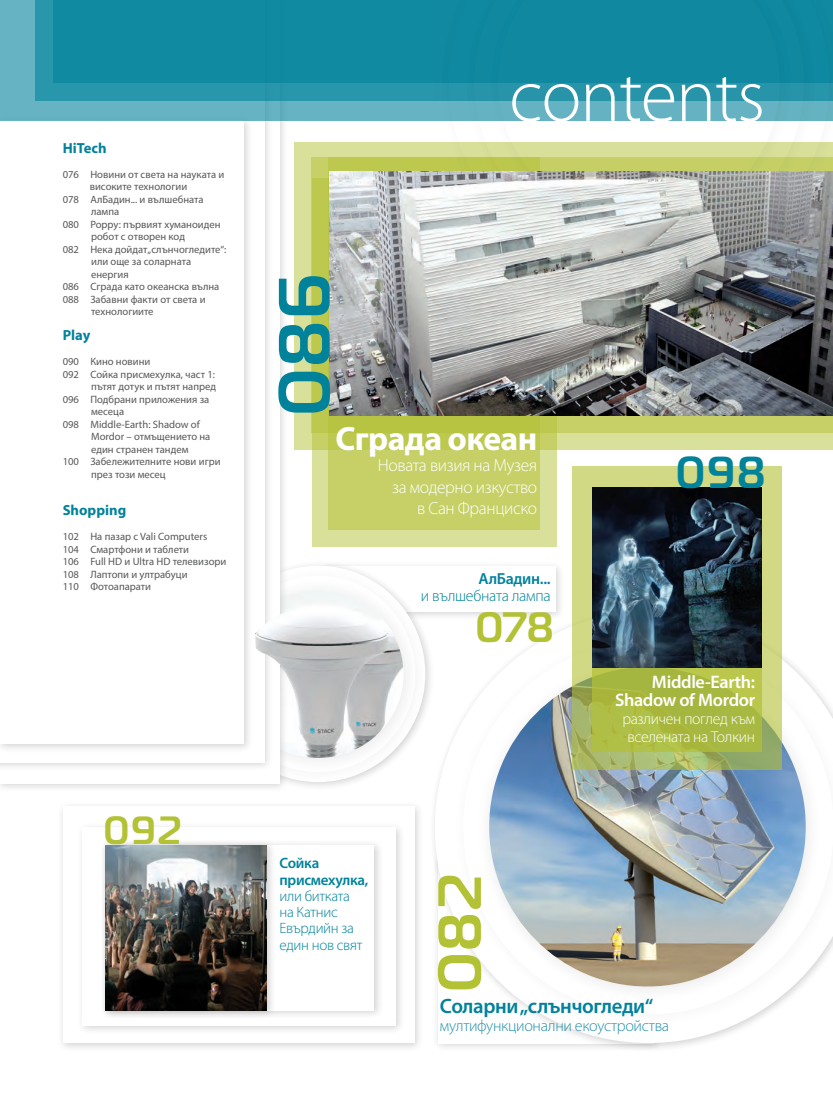
<style>
.page{position:relative;width:833px;height:1099px;background:#fff}
.page>*{position:absolute;margin:0;border:0;box-sizing:border-box;transform-origin:0 0}
.t1{font:300 75px "Myriad Pro";letter-spacing:-.015em;color:#fff}
.t2{font:72.5px "NK89";color:#00829b}
.t3{font:60.88px "NK89";color:#b3c135}
.t4{font:44.75px "NK89";color:#00829b}
.t5{font:42.5px "NK89";color:#b3c135}
.t6{font:39.38px "NK89";color:#b3c135}
.t7{font:700 33.75px "Myriad Pro";letter-spacing:-.02em;color:#fff}
.t8{font:600 20.75px "Myriad Pro";letter-spacing:-.02em;color:#00829b}
.t9{font:600 18.12px/18.1px "Myriad Pro";letter-spacing:-.02em;color:#fff;text-align:right}
.t10{font:300 17.5px/21.2px "Myriad Pro";letter-spacing:-.02em;color:#fff;text-align:right}
.t11{font:300 16.12px "Myriad Pro";letter-spacing:-.02em;color:#2692a9}
.t12{font:300 16px/17.4px "Myriad Pro";letter-spacing:-.02em;color:#00829b;text-align:right}
.t13{font:300 15.75px/18.1px "Myriad Pro";letter-spacing:-.02em;color:#fff;text-align:center}
.t14{font:300 15px/16.2px "Myriad Pro";letter-spacing:-.02em;color:#00829b}
.t15{font:700 14.62px "Myriad Pro";color:#00829b}
.t16{font:10.62px/12.5px "Myriad Pro";color:#57585a}
.s1{font-weight:600}
</style>
<div class="page">
<div style="left:318px;top:561px;width:247px;height:60px;background:#231f20;opacity:.2"></div>
<div style="left:324px;top:566px;width:232px;height:45px;background:#fff"></div>
<div style="left:207px;top:562px;width:225px;height:227px;background:#231f20;opacity:.1"></div>
<div style="left:219px;top:576px;width:201px;height:199px;background:#231f20;opacity:.1"></div>
<img style="left:289px;top:590px;width:114px;height:168px">
<div style="left:0;top:0;width:289px;height:792px;background:#231f20;opacity:.2"></div>
<div style="left:0;top:0;width:279px;height:783px;background:#fff"></div>
<div style="left:0;top:0;width:274px;height:771px;background:#231f20;opacity:.2"></div>
<div style="left:0;top:0;width:264px;height:762px;background:#fff"></div>
<div style="left:0;top:114px;width:253px;height:639px;background:#231f20;opacity:.2"></div>
<div style="left:0;top:121px;width:244px;height:623px;background:#fff"></div>
<div style="left:57px;top:800px;width:367px;height:252px;background:#231f20;opacity:.2"></div>
<div style="left:63px;top:806px;width:351px;height:237px;background:#fff"></div>
<div style="left:77px;top:821px;width:328px;height:214px;background:#231f20;opacity:.2"></div>
<div style="left:82px;top:827px;width:313px;height:198px;background:#fff"></div>
<div style="left:100px;top:839px;width:284px;height:180px;background:#231f20;opacity:.2"></div>
<div style="left:106px;top:845px;width:268px;height:165px;background:#fff"></div>
<div style="left:429px;top:606px;width:404px;height:446px;background:#231f20;opacity:.2"></div>
<svg style="left:435px;top:612px;width:398px;height:431px"></svg>
<div style="left:449px;top:627px;width:384px;height:404px;background:#fff"></div>
<img style="left:489px;top:667px;width:316px;height:319px">
<svg style="left:572px;top:466px;width:209px;height:303px;background:#c2cd7c"></svg>
<svg style="left:593px;top:667px;width:169px;height:85px;background:#a9b942"></svg>
<div style="left:294px;top:142px;width:539px;height:308px;background:#d9e09a"></div>
<svg style="left:312px;top:432px;width:244px;height:114px;background:#d6de93"></svg>
<svg style="left:328px;top:432px;width:211px;height:97px;background:#c4ce62"></svg>
<svg style="left:312px;top:157px;width:521px;height:275px;background:#bac553"></svg>
<div style="left:0;top:0;width:833px;height:120px;background:#66b4c3"></div>
<div style="left:35px;top:0;width:798px;height:101px;background:#2896ab"></div>
<div style="left:53px;top:0;width:780px;height:82px;background:#108aa1"></div>
<div style="left:435px;top:0;width:398px;height:290px;background:#231f20;opacity:.1"></div>
<svg style="left:448px;top:0;width:381px;height:171px"></svg>
<div style="left:460px;top:0;width:361px;height:265px;background:#231f20;opacity:.1"></div>
<svg style="left:474px;top:0;width:330px;height:171px"></svg>
<div style="left:484px;top:0;width:313px;height:241px;background:#231f20;opacity:.1"></div>
<svg style="left:498px;top:0;width:282px;height:171px"></svg>
<img style="left:330px;top:171px;width:503px;height:244px">
<img style="left:592px;top:487px;width:170px;height:180px">
<div style="left:100px;top:839px;width:176px;height:180px;background:#231f20;opacity:.2"></div>
<img style="left:106px;top:845px;width:161px;height:165px">
<img style="left:255px;top:604px;width:120px;height:131px">
<p class="t15" style="left:63px;top:138px;width:45px">HiTech</p>
<p class="t16" style="left:63px;top:168px;width:163px">076 Новини от света на науката и</p>
<p class="t16" style="left:90px;top:180px;width:99px">високите технологии</p>
<p class="t16" style="left:63px;top:193px;width:142px">078 АлБадин... и вълшебната</p>
<p class="t16" style="left:91px;top:205px;width:30px">лампа</p>
<p class="t16" style="left:63px;top:218px;width:159px">080 Poppy: първият хуманоиден</p>
<p class="t16" style="left:91px;top:230px;width:95px">робот с отворен код</p>
<p class="t16" style="left:63px;top:243px;width:165px">082 Нека дойдат„слънчогледите“:</p>
<p class="t16" style="left:91px;top:255px;width:102px">или още за соларната</p>
<p class="t16" style="left:91px;top:268px;width:39px">енергия</p>
<p class="t16" style="left:63px;top:280px;width:158px">086 Сграда като океанска вълна</p>
<p class="t16" style="left:63px;top:293px;width:144px">088 Забавни факти от света и</p>
<p class="t16" style="left:91px;top:305px;width:64px">технологиите</p>
<p class="t15" style="left:63px;top:326px;width:29px">Play</p>
<p class="t16" style="left:63px;top:355px;width:89px">090 Кино новини</p>
<p class="t16" style="left:63px;top:368px;width:154px">092 Сойка присмехулка, част 1:</p>
<p class="t16" style="left:91px;top:380px;width:126px">пътят дотук и пътят напред</p>
<p class="t16" style="left:63px;top:393px;width:148px">096 Подбрани приложения за</p>
<p class="t16" style="left:91px;top:405px;width:35px">месеца</p>
<p class="t16" style="left:63px;top:418px;width:139px">098 Middle-Earth: Shadow of</p>
<p class="t16" style="left:91px;top:430px;width:121px">Mordor – отмъщението на</p>
<p class="t16" style="left:91px;top:443px;width:99px">един странен тандем</p>
<p class="t16" style="left:63px;top:455px;width:159px">100 Забележителните нови игри</p>
<p class="t16" style="left:91px;top:468px;width:76px">през този месец</p>
<p class="t15" style="left:63px;top:501px;width:65px">Shopping</p>
<p class="t16" style="left:63px;top:530px;width:165px">102 На пазар с Vali Computers<br>104 Смартфони и таблети<br>106 Full HD и Ultra HD телевизори<br>108 Лаптопи и ултрабуци<br>110 Фотоапарати</p>
<p class="t6" style="left:104px;top:807px;width:79px">092</p>
<p class="t2" style="left:261px;top:415px;width:144px;rotate:-90deg">086</p>
<p class="t1" style="left:509px;top:51px;width:257px">contents</p>
<p class="t7" style="left:335px;top:416px;width:203px">Сграда океан</p>
<p class="t10" style="left:378px;top:454px;width:161px">Новата визия на Музея за модерно изкуство<br>в Сан Франциско</p>
<p class="t12" style="left:421px;top:569px;width:131px"><span class="s1">АлБадин...<br></span>и вълшебната лампа</p>
<p class="t5" style="left:476px;top:601px;width:80px">078</p>
<p class="t14" style="left:279px;top:855px;width:90px"><span class="s1">Сойка присмехулка, </span>или битката<br>на Катнис<br>Евърдийн за един нов свят</p>
<p class="t3" style="left:423px;top:991px;width:120px;rotate:-90deg">082</p>
<p class="t4" style="left:676px;top:446px;width:91px">098</p>
<p class="t9" style="left:615px;top:672px;width:142px">Middle-Earth:<br>Shadow of Mordor</p>
<p class="t13" style="left:622px;top:709px;width:134px">различен поглед към вселената на Толкин</p>
<p class="t8" style="left:440px;top:993px;width:215px">Соларни „слънчогледи“</p>
<p class="t11" style="left:440px;top:1015px;width:231px">мултифункционални екоустройства</p>
</div>
